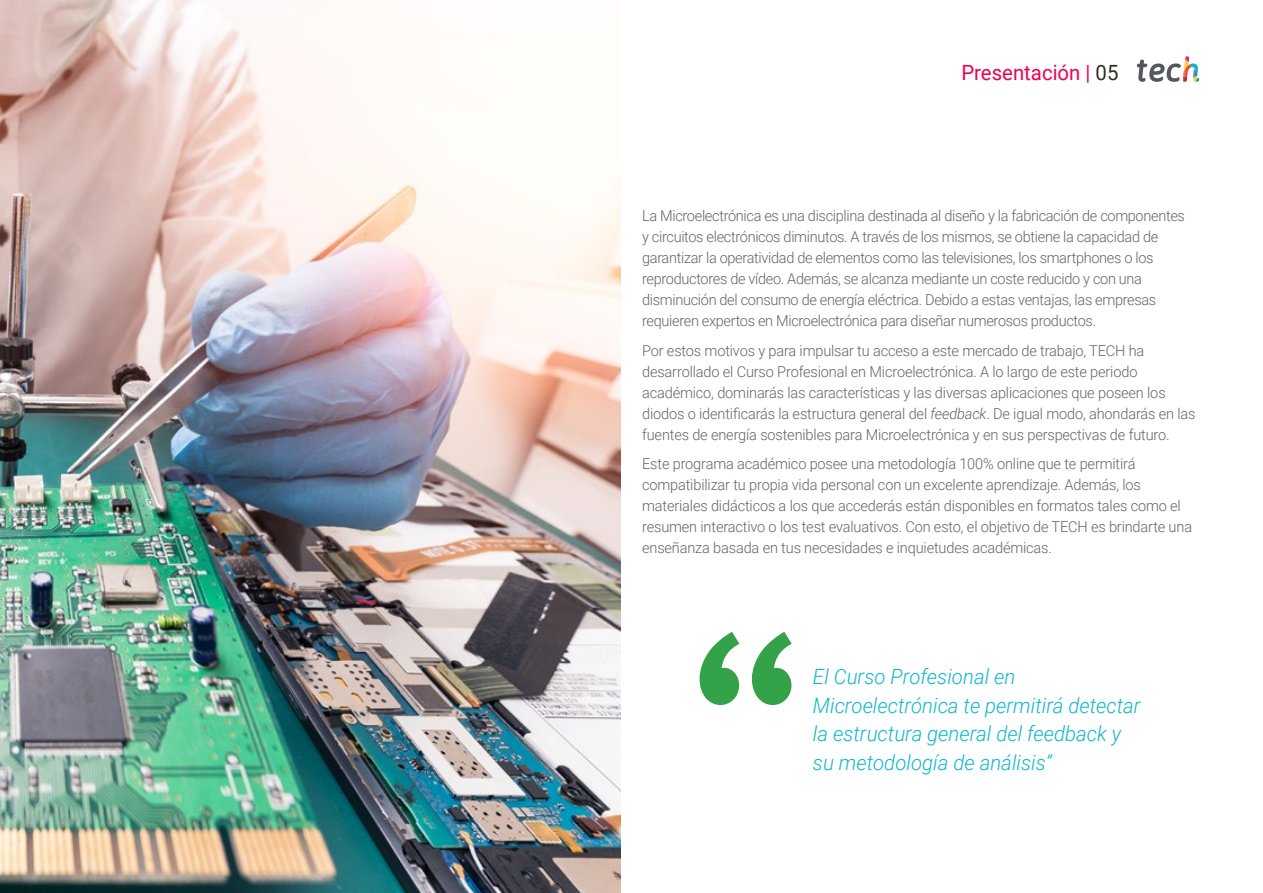
<style>
.page{position:relative;width:1263px;height:893px;background:#fff}
.page>*{position:absolute;margin:0;border:0;box-sizing:border-box;transform-origin:0 0}
.t1{font:italic 300 21px/28.5px "Roboto";color:#0fb6cf}
.t2{font:21px "Roboto";color:#ee0154}
.t3{font:300 15px/21px "Roboto";letter-spacing:-.01em;color:#61646a}
.s1{color:#312e20}
.s2{font-style:italic}
</style>
<div class="page">
<svg style="left:700px;top:632px;width:92px;height:73px"></svg>
<img style="left:0;top:0;width:621px;height:893px">
<svg style="left:1137px;top:56px;width:62px;height:26px"></svg>
<h1 class="t2" style="left:961px;top:57px;width:159px">Presentación | <span class="s1">05</span></h1>
<p class="t3" style="left:642px;top:205px;width:544px">La Microelectrónica es una disciplina destinada al diseño y la fabricación de componentes y circuitos electrónicos diminutos. A través de los mismos, se obtiene la capacidad de garantizar la operatividad de elementos como las televisiones, los smartphones o los reproductores de vídeo. Además, se alcanza mediante un coste reducido y con una disminución del consumo de energía eléctrica. Debido a estas ventajas, las empresas requieren expertos en Microelectrónica para diseñar numerosos productos.</p>
<p class="t3" style="left:642px;top:339px;width:555px">Por estos motivos y para impulsar tu acceso a este mercado de trabajo, TECH ha desarrollado el Curso Profesional en Microelectrónica. A lo largo de este periodo académico, dominarás las características y las diversas aplicaciones que poseen los diodos o identificarás la estructura general del <span class="s2">feedback</span>. De igual modo, ahondarás en las fuentes de energía sostenibles para Microelectrónica y en sus perspectivas de futuro.</p>
<p class="t3" style="left:642px;top:453px;width:551px">Este programa académico posee una metodología 100% online que te permitirá compatibilizar tu propia vida personal con un excelente aprendizaje. Además, los materiales didácticos a los que accederás están disponibles en formatos tales como el resumen interactivo o los test evaluativos. Con esto, el objetivo de TECH es brindarte una enseñanza basada en tus necesidades e inquietudes académicas.</p>
<h1 class="t1" style="left:813px;top:662px;width:329px">El Curso Profesional en<br>Microelectrónica te permitirá detectar la estructura general del feedback y su metodología de análisis”</h1>
</div>
